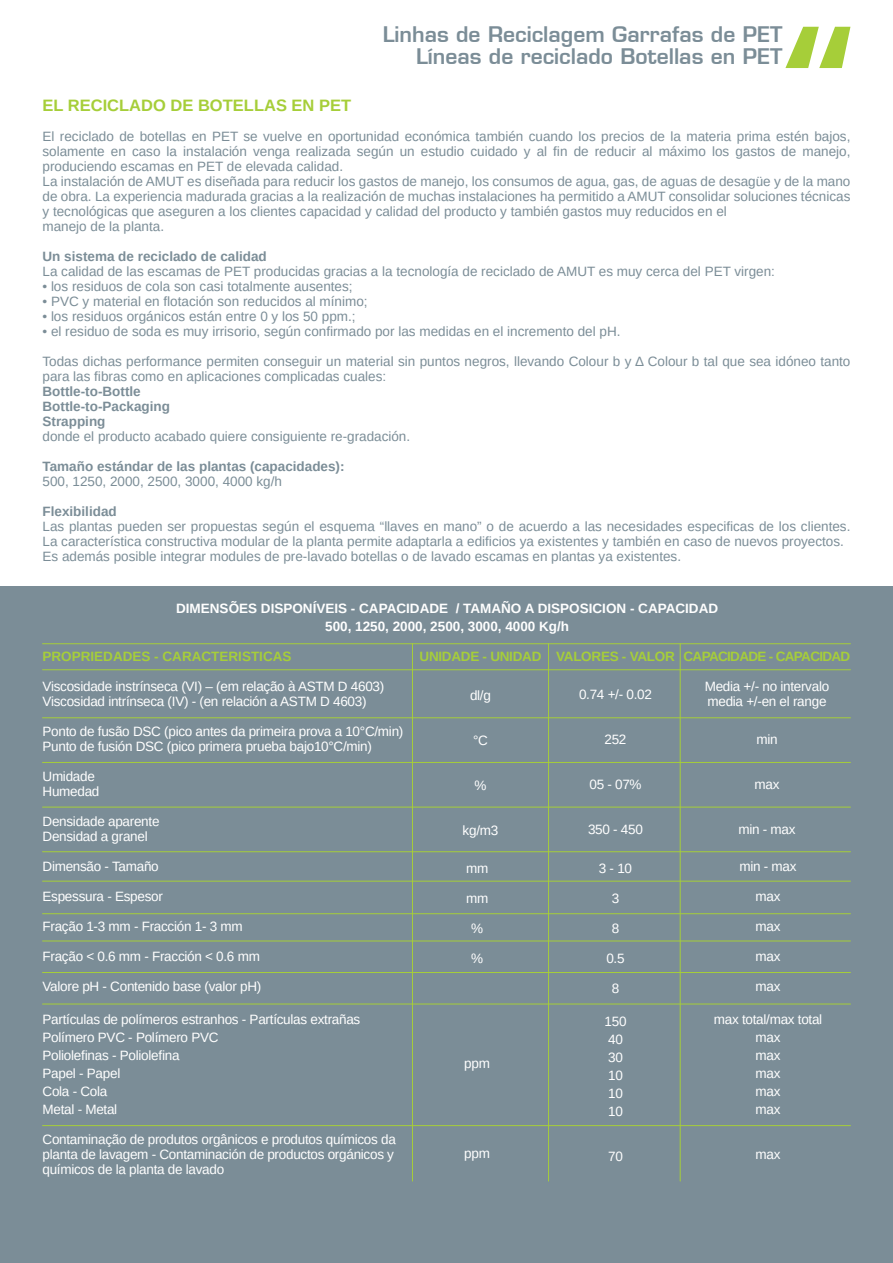
<style>
.page{position:relative;width:893px;height:1263px;background:#fff}
.page>*{position:absolute;margin:0;border:0;box-sizing:border-box;transform-origin:0 0}
.t1{font:600 21px/21px "Eurostile";color:#7b8d97;text-align:right}
.t2{font:700 16.5px "Liberation Sans";color:#a6ce39}
.t3{font:13.5px/15px "Liberation Sans";color:#7b8d97}
.t4{font:13.5px/18px "Liberation Sans";letter-spacing:-.02em;color:#fff}
.t5{font:700 13.5px/15px "Liberation Sans";color:#7b8d97}
.t6{font:700 13.5px "Liberation Sans";color:#fff}
.t7{font:700 13.5px "Liberation Sans";letter-spacing:-.02em;color:#a6ce39}
.t8{font:700 13.5px "Liberation Sans";letter-spacing:-.05em;color:#a6ce39}
</style>
<div class="page">
<div style="left:0;top:587px;width:893px;height:676px;background:#7b8d97"></div>
<hr style="left:43px;top:669px;width:807px;height:1px;background:#a6ce39">
<hr style="left:43px;top:643px;width:807px;height:1px;background:#a6ce39">
<hr style="left:43px;top:717px;width:807px;height:1px;background:#a6ce39">
<hr style="left:43px;top:762px;width:807px;height:1px;background:#a6ce39">
<hr style="left:43px;top:807px;width:807px;height:1px;background:#a6ce39">
<hr style="left:43px;top:851px;width:807px;height:1px;background:#a6ce39">
<hr style="left:43px;top:881px;width:807px;height:1px;background:#a6ce39">
<hr style="left:43px;top:913px;width:807px;height:1px;background:#a6ce39">
<hr style="left:43px;top:941px;width:807px;height:1px;background:#a6ce39">
<hr style="left:43px;top:972px;width:807px;height:1px;background:#a6ce39">
<hr style="left:43px;top:1004px;width:807px;height:1px;background:#a6ce39">
<hr style="left:43px;top:1125px;width:807px;height:1px;background:#a6ce39">
<hr style="left:412px;top:643px;width:1px;height:538px;background:#a6ce39">
<hr style="left:548px;top:643px;width:1px;height:538px;background:#a6ce39">
<hr style="left:680px;top:643px;width:1px;height:538px;background:#a6ce39">
<svg style="left:785px;top:27px;width:65px;height:41px"></svg>
<h1 class="t1" style="left:383px;top:24px;width:401px">Linhas de Reciclagem Garrafas de PET<br>Líneas de reciclado Botellas en PET</h1>
<p class="t2" style="left:43px;top:94px;width:310px">El reciclado de botellas en PET</p>
<p class="t3" style="left:43px;top:129px;width:809px">El reciclado de botellas en PET se vuelve en oportunidad económica también cuando los precios de la materia prima estén bajos, solamente en caso la instalación venga realizada según un estudio cuidado y al fin de reducir al máximo los gastos de manejo, produciendo escamas en PET de elevada calidad.<br>La instalación de AMUT es diseñada para reducir los gastos de manejo, los consumos de agua, gas, de aguas de desagüe y de la mano de obra. La experiencia madurada gracias a la realización de muchas instalaciones ha permitido a AMUT consolidar soluciones técnicas y tecnológicas que aseguren a los clientes capacidad y calidad del producto y también gastos muy reducidos en el<br>manejo de la planta.</p>
<p class="t5" style="left:43px;top:249px;width:226px">Un sistema de reciclado de calidad</p>
<p class="t3" style="left:43px;top:263px;width:734px">La calidad de las escamas de PET producidas gracias a la tecnología de reciclado de AMUT es muy cerca del PET virgen:</p>
<p class="t3" style="left:43px;top:278px;width:312px">• los residuos de cola son casi totalmente ausentes;</p>
<p class="t3" style="left:43px;top:293px;width:327px">• PVC y material en flotación son reducidos al mínimo;</p>
<p class="t3" style="left:43px;top:308px;width:315px">• los residuos orgánicos están entre 0 y los 50 ppm.;</p>
<p class="t3" style="left:43px;top:323px;width:579px">• el residuo de soda es muy irrisorio, según confirmado por las medidas en el incremento del pH.</p>
<p class="t3" style="left:43px;top:353px;width:809px">Todas dichas performance permiten conseguir un material sin puntos negros, llevando Colour b y Δ Colour b tal que sea idóneo tanto para las fibras como en aplicaciones complicadas cuales:</p>
<p class="t5" style="left:43px;top:384px;width:129px">Bottle-to-Bottle<br>Bottle-to-Packaging<br>Strapping</p>
<p class="t3" style="left:43px;top:428px;width:369px">donde el producto acabado quiere consiguiente re-gradación.</p>
<p class="t5" style="left:43px;top:459px;width:304px">Tamaño estándar de las plantas (capacidades):</p>
<p class="t3" style="left:43px;top:473px;width:241px">500, 1250, 2000, 2500, 3000, 4000 kg/h</p>
<p class="t5" style="left:43px;top:504px;width:76px">Flexibilidad</p>
<p class="t3" style="left:43px;top:518px;width:809px">Las plantas pueden ser propuestas según el esquema “llaves en mano” o de acuerdo a las necesidades especificas de los clientes.<br>La característica constructiva modular de la planta permite adaptarla a edificios ya existentes y también en caso de nuevos proyectos.<br>Es además posible integrar modules de pre-lavado botellas o de lavado escamas en plantas ya existentes.</p>
<p class="t6" style="left:176px;top:599px;width:10px">DIMENS</p>
<p class="t6" style="left:229px;top:599px;width:105px">ÕES DISPONÍVEIS</p>
<p class="t6" style="left:351px;top:599px;width:89px">- CAPACIDADE</p>
<p class="t6" style="left:456px;top:599px;width:123px">/ TAMAÑO A DISPOSICION</p>
<p class="t6" style="left:630px;top:599px;width:88px">- CAPACIDAD</p>
<p class="t6" style="left:325px;top:617px;width:245px">500, 1250, 2000, 2500, 3000, 4000 Kg/h</p>
<p class="t7" style="left:43px;top:647px;width:47px">PROPRIED</p>
<p class="t7" style="left:113px;top:647px;width:20px">ADES</p>
<p class="t7" style="left:154px;top:647px;width:74px">- CARACTERIS</p>
<p class="t7" style="left:251px;top:647px;width:41px">TICAS</p>
<p class="t4" style="left:43px;top:679px;width:343px;line-height:15px">Viscosidade instrínseca (VI) – (em relação à ASTM D 4603)<br>Viscosidad intrínseca (IV) - (en relación a ASTM D 4603)</p>
<p class="t4" style="left:43px;top:724px;width:362px;line-height:15px">Ponto de fusão DSC (pico antes da primeira prova a 10°C/min)<br>Punto de fusión DSC (pico primera prueba bajo10°C/min)</p>
<p class="t4" style="left:43px;top:769px;width:58px;line-height:15px">Umidade<br>Humedad</p>
<p class="t4" style="left:43px;top:814px;width:118px;line-height:15px">Densidade aparente<br>Densidad a granel</p>
<p class="t4" style="left:43px;top:858px;width:118px">Dimensão - Tamaño</p>
<p class="t4" style="left:43px;top:888px;width:122px">Espessura - Espesor</p>
<p class="t4" style="left:43px;top:918px;width:202px">Fração 1-3 mm - Fracción 1- 3 mm</p>
<p class="t4" style="left:43px;top:948px;width:219px">Fração &lt; 0.6 mm - Fracción &lt; 0.6 mm</p>
<p class="t4" style="left:43px;top:978px;width:220px">Valore pH - Contenido base (valor pH)</p>
<p class="t4" style="left:43px;top:1011px;width:319px">Partículas de polímeros estranhos - Partículas extrañas<br>Polímero PVC - Polímero PVC<br>Poliolefinas - Poliolefina<br>Papel - Papel<br>Cola - Cola<br>Metal - Metal</p>
<p class="t4" style="left:43px;top:1132px;width:355px;line-height:15px">Contaminação de produtos orgânicos e produtos químicos da planta de lavagem - Contaminación de productos orgánicos y químicos de la planta de lavado</p>
<p class="t7" style="left:419px;top:647px;width:122px">UNIDADE - UNIDAD</p>
<p class="t4" style="left:470px;top:687px;width:22px">dl/g</p>
<p class="t4" style="left:473px;top:732px;width:16px">°C</p>
<p class="t4" style="left:474px;top:777px;width:14px">%</p>
<p class="t4" style="left:463px;top:822px;width:37px">kg/m3</p>
<p class="t4" style="left:466px;top:859px;width:24px">mm</p>
<p class="t4" style="left:466px;top:889px;width:24px">mm</p>
<p class="t4" style="left:471px;top:919px;width:14px">%</p>
<p class="t4" style="left:471px;top:949px;width:14px">%</p>
<p class="t4" style="left:464px;top:1054px;width:27px">ppm</p>
<p class="t4" style="left:464px;top:1144px;width:27px">ppm</p>
<p class="t7" style="left:556px;top:647px;width:28px">VALORES</p>
<p class="t7" style="left:622px;top:647px;width:35px">- VALOR</p>
<p class="t4" style="left:579px;top:685px;width:74px">0.74 +/- 0.02</p>
<p class="t4" style="left:604px;top:730px;width:23px">252</p>
<p class="t4" style="left:589px;top:775px;width:54px">05 - 07%</p>
<p class="t4" style="left:588px;top:820px;width:56px">350 - 450</p>
<p class="t8" style="left:684px;top:647px;width:167px">CAPACIDADE - CAPACIDAD</p>
<p class="t4" style="left:705px;top:679px;width:126px;line-height:15px">Media +/- no intervalo media +/-en el range</p>
<p class="t4" style="left:756px;top:730px;width:23px">min</p>
<p class="t4" style="left:754px;top:775px;width:26px">max</p>
<p class="t4" style="left:738px;top:820px;width:59px">min - max</p>
<p class="t4" style="left:599px;top:860px;width:35px">3 - 10</p>
<p class="t4" style="left:612px;top:890px;width:9px">3</p>
<p class="t4" style="left:612px;top:920px;width:9px">8</p>
<p class="t4" style="left:606px;top:950px;width:20px">0.5</p>
<p class="t4" style="left:612px;top:980px;width:9px">8</p>
<p class="t4" style="left:604px;top:1013px;width:23px">150<br>40<br>30<br>10<br>10<br>10</p>
<p class="t4" style="left:608px;top:1147px;width:16px">70</p>
<p class="t4" style="left:739px;top:858px;width:59px">min - max</p>
<p class="t4" style="left:756px;top:888px;width:26px">max</p>
<p class="t4" style="left:756px;top:918px;width:26px">max</p>
<p class="t4" style="left:756px;top:948px;width:26px">max</p>
<p class="t4" style="left:756px;top:978px;width:26px">max</p>
<p class="t4" style="left:714px;top:1011px;width:110px;text-align:center">max total/max total max<br>max<br>max<br>max<br>max</p>
<p class="t4" style="left:756px;top:1146px;width:26px">max</p>
</div>
